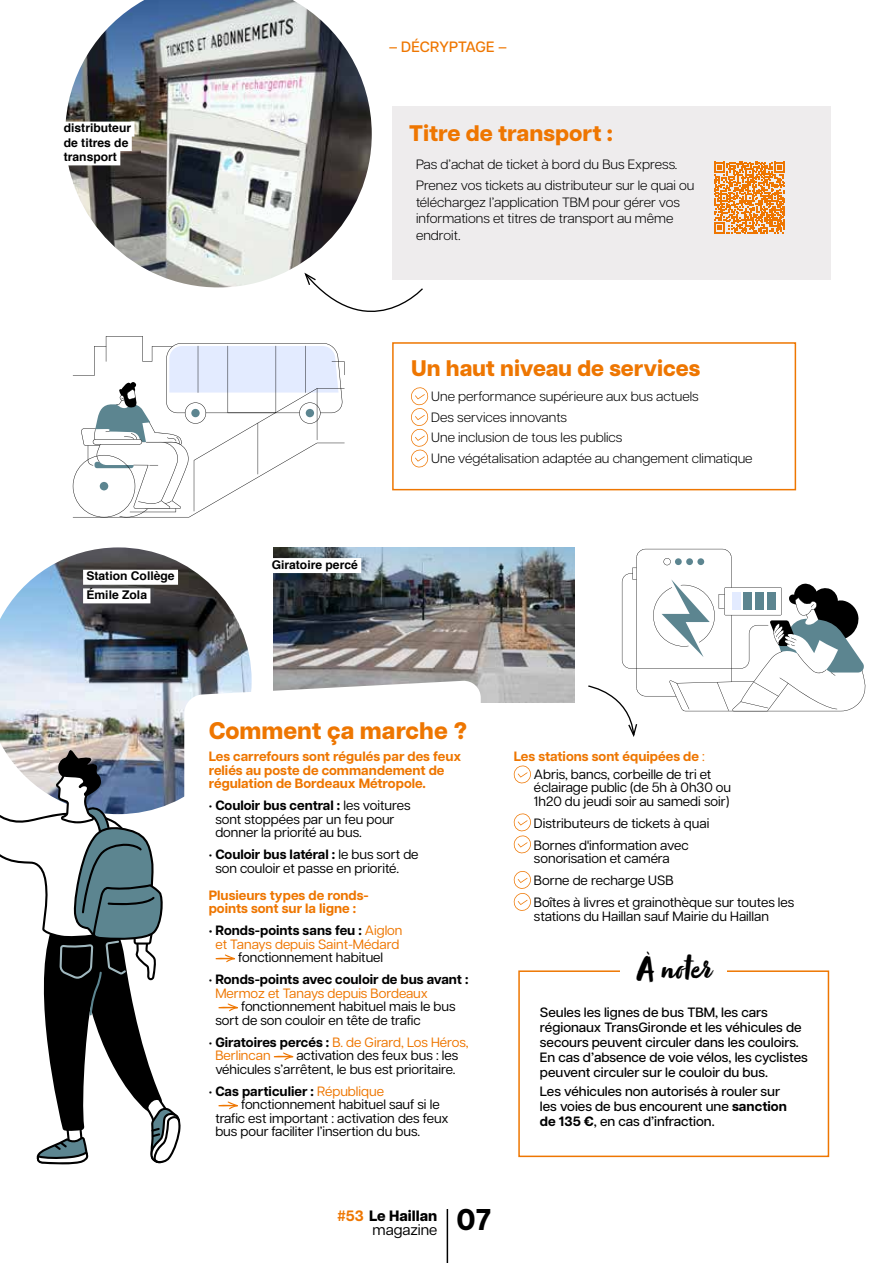
<style>
.page{position:relative;width:893px;height:1263px;background:#fff}
.page>*{position:absolute;margin:0;border:0;box-sizing:border-box;transform-origin:0 0}
.t1{font:35.4px "Zooja Pro";color:#000}
.t2{font:800 30px "Articulat CF";color:#000}
.t3{font:800 24px "Articulat CF";color:#ee7601}
.t4{font:800 22.5px "Articulat CF";color:#ee7601}
.t5{font:800 15px/13.8px "Articulat CF";color:#000;text-align:right}
.t6{font:500 15px "Articulat CF";letter-spacing:.01em;color:#ee7601}
.t7{font:13.5px/13.5px "Articulat CF";color:#000}
.t8{font:300 13.5px/20.7px "Articulat CF";color:#000}
.t9{font:500 13.5px/15px "Articulat CF";color:#000}
.t10{font:700 13.5px/13.5px "Articulat CF";color:#ee7601}
.t11{font:13.5px/13.5px "Articulat CF";color:#ee7601;text-align:center}
.t12{font:700 13.5px/13.5px "Articulat CF";color:#000}
.t13{font:700 12px/14.4px "Helvetica";color:#000}
.s1{font-weight:700}
.s2{font-weight:700;color:#000}
.s3{font-weight:400}
.s4{font-weight:400;color:#ee7601}
.s5{color:#000}
.s6{font-weight:700;color:#ee7601}
.s7{color:#ee7601}
</style>
<div class="page">
<hr style="left:447px;top:1209px;width:1px;height:54px;background:#000">
<div style="left:518px;top:970px;width:311px;height:187px;background:#fff;border:2px solid #ee7601"></div>
<div style="left:621px;top:956px;width:106px;height:29px;background:#fff"></div>
<div style="left:392px;top:106px;width:439px;height:173px;background:#eeeced"></div>
<div style="left:392px;top:342px;width:404px;height:148px;background:#fff;border:2px solid #ee7601"></div>
<svg style="left:714px;top:162px;width:71px;height:71px"></svg>
<img style="left:273px;top:547px;width:301px;height:156px">
<img style="left:65px;top:0;width:307px;height:271px">
<img style="left:0;top:547px;width:252px;height:252px">
<svg style="left:73px;top:271px;width:356px;height:246px"></svg>
<svg style="left:184px;top:680px;width:297px;height:119px"></svg>
<div style="left:205px;top:746px;width:260px;height:49px;background:#fff"></div>
<div style="left:205px;top:795px;width:210px;height:49px;background:#fff"></div>
<svg style="left:215px;top:954px;width:20px;height:8px"></svg>
<svg style="left:218px;top:1003px;width:20px;height:8px"></svg>
<svg style="left:274px;top:1052px;width:19px;height:8px"></svg>
<svg style="left:218px;top:1101px;width:20px;height:8px"></svg>
<svg style="left:513px;top:765px;width:18px;height:19px"></svg>
<svg style="left:513px;top:813px;width:18px;height:41px"></svg>
<svg style="left:513px;top:871px;width:18px;height:40px"></svg>
<div style="left:83px;top:570px;width:95px;height:15px;background:#fff"></div>
<div style="left:83px;top:588px;width:67px;height:15px;background:#fff"></div>
<div style="left:272px;top:558px;width:89px;height:15px;background:#fff"></div>
<div style="left:64px;top:122px;width:70px;height:15px;background:#fff"></div>
<div style="left:64px;top:136px;width:68px;height:15px;background:#fff"></div>
<div style="left:64px;top:150px;width:56px;height:15px;background:#fff"></div>
<svg style="left:588px;top:549px;width:278px;height:188px"></svg>
<div style="left:732px;top:593px;width:8px;height:17px;background:#e3ebff"></div>
<div style="left:743px;top:593px;width:9px;height:17px;background:#5c8590"></div>
<div style="left:755px;top:593px;width:9px;height:17px;background:#5c8590"></div>
<div style="left:767px;top:593px;width:8px;height:17px;background:#5c8590"></div>
<svg style="left:0;top:748px;width:181px;height:417px"></svg>
<p class="t13" style="left:64px;top:121px;width:69px">distributeur de titres de transport</p>
<p class="t13" style="left:86px;top:567px;width:90px;line-height:18.6px">Station Collège<br>Émile Zola</p>
<p class="t6" style="left:389px;top:36px;width:120px">– DÉCRYPTAGE –</p>
<h3 class="t4" style="left:409px;top:116px;width:205px">Titre de transport :</h3>
<p class="t8" style="left:416px;top:153px;width:280px">Pas d’achat de ticket à bord du Bus Express.<br>Prenez vos tickets au distributeur sur le quai ou</p>
<p class="t8" style="left:416px;top:193px;width:266px;line-height:16.5px">téléchargez l’application TBM pour gérer vos informations et titres de transport au même endroit.</p>
<p class="t13" style="left:272px;top:557px;width:88px">Giratoire percé</p>
<h3 class="t4" style="left:411px;top:351px;width:291px">Un haut niveau de services</h3>
<p class="t8" style="left:431px;top:385px;width:323px">Une performance supérieure aux bus actuels<br>Des services innovants<br>Une inclusion de tous les publics<br>Une végétalisation adaptée au changement climatique</p>
<h3 class="t3" style="left:209px;top:713px;width:260px">Comment ça marche ?</h3>
<p class="t10" style="left:209px;top:749px;width:254px">Les carrefours sont régulés par des feux reliés au poste de commandement de régulation de Bordeaux Métropole.</p>
<p class="t7" style="left:215px;top:798px;width:197px;text-indent:-7px">• <span class="s1">Couloir bus central :</span> les voitures sont stoppées par un feu pour donner la priorité au bus.</p>
<p class="t7" style="left:215px;top:847px;width:205px;text-indent:-7px">• <span class="s1">Couloir bus latéral :</span> le bus sort de son couloir et passe en priorité.</p>
<p class="t10" style="left:209px;top:888px;width:162px">Plusieurs types de ronds&shy;points sont sur la ligne :</p>
<p class="t11" style="left:209px;top:923px;width:195px"><span class="s2">• Ronds-points sans feu :</span> Aiglon et Tanays depuis Saint-Médard</p>
<p class="t7" style="left:238px;top:950px;width:146px">fonctionnement habituel</p>
<p class="t12" style="left:215px;top:972px;width:255px;text-indent:-7px"><span class="s3">•</span> Ronds-points avec couloir de bus avant :<br><span class="s4">Mermoz et Tanays depuis Bordeaux</span></p>
<p class="t7" style="left:215px;top:999px;width:242px;text-indent:26px">fonctionnement habituel mais le bus sort de son couloir en tête de trafic</p>
<p class="t11" style="left:215px;top:1034px;width:255px;text-align:left;text-indent:-7px"><span class="s5">•</span> <span class="s2">Giratoires percés :</span> B. de Girard, Los Héros,<br>Berlincan</p>
<p class="t7" style="left:215px;top:1048px;width:244px;text-align:right">activation des feux bus : les<br>véhicules s’arrêtent, le bus est prioritaire.</p>
<p class="t12" style="left:209px;top:1084px;width:177px"><span class="s3">•</span> Cas particulier : <span class="s4">République</span></p>
<p class="t7" style="left:241px;top:1097px;width:200px">fonctionnement habituel sauf si le</p>
<p class="t7" style="left:215px;top:1110px;width:235px">trafic est important : activation des feux</p>
<p class="t7" style="left:215px;top:1124px;width:206px">bus pour faciliter l’insertion du bus.</p>
<p class="t7" style="left:534px;top:747px;width:179px;line-height:17.7px;text-indent:-20px"><span class="s6">Les stations sont équipées de</span> <span class="s7">:<br></span>Abris, bancs, corbeille de tri et</p>
<p class="t7" style="left:534px;top:780px;width:199px">éclairage public (de 5h à 0h30 ou<br>1h20 du jeudi soir au samedi soir)</p>
<p class="t7" style="left:534px;top:811px;width:177px;line-height:22px">Distributeurs de tickets à quai<br>Bornes d'information avec</p>
<p class="t7" style="left:534px;top:847px;width:262px;line-height:22px">sonorisation et caméra<br>Borne de recharge USB<br>Boîtes à livres et grainothèque sur toutes les</p>
<p class="t7" style="left:534px;top:909px;width:237px">stations du Haillan sauf Mairie du Haillan</p>
<h1 class="t1" style="left:637px;top:947px;width:75px">À noter</h1>
<p class="t9" style="left:540px;top:1004px;width:269px">Seules les lignes de bus TBM, les cars régionaux TransGironde et les véhicules de secours peuvent circuler dans les couloirs.<br>En cas d’absence de voie vélos, les cyclistes peuvent circuler sur le couloir du bus.</p>
<p class="t9" style="left:540px;top:1083px;width:249px">Les véhicules non autorisés à rouler sur les voies de bus encourent une <span class="s1">sanction de 135 €</span>, en cas d’infraction.</p>
<p class="t5" style="left:337px;top:1208px;width:102px"><span class="s6">#53</span> Le Haillan <span class="s3">magazine</span></p>
<h2 class="t2" style="left:456px;top:1197px;width:36px">07</h2>
</div>
